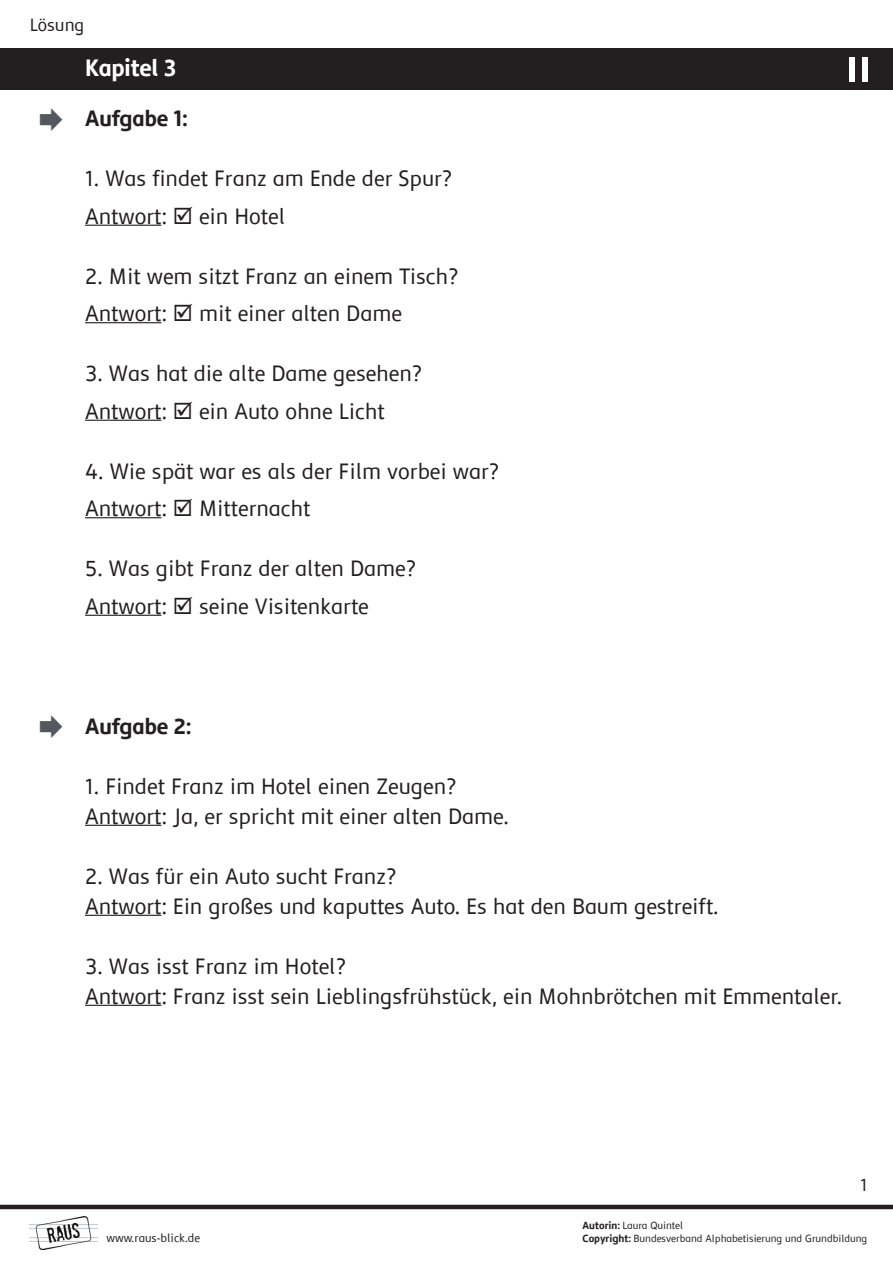
<style>
.page{position:relative;width:893px;height:1263px;background:#fff}
.page>*{position:absolute;margin:0;border:0;box-sizing:border-box;transform-origin:0 0}
.t1{font:700 24px "Semikolon Plus";letter-spacing:-.015em;color:#fff}
.t2{font:22.5px/37.5px "Semikolon Plus";color:#231f20}
.t3{font:700 22.5px "Semikolon Plus";color:#231f20}
.t4{font:18px "Semikolon Plus";color:#231f20}
.t5{font:12px "Semikolon Plus";color:#231f20}
.t6{font:10.5px/13.5px "Semikolon Plus";color:#231f20}
.s1{font-weight:700}
</style>
<div class="page">
<img style="left:30px;top:1216px;width:67px;height:33px">
<hr style="left:0;top:1205px;width:893px;height:4px;background:#231f20">
<div style="left:0;top:48px;width:893px;height:41px;background:#231f20"></div>
<hr style="left:85px;top:225px;width:76px;height:1px;background:#231f20">
<hr style="left:85px;top:322px;width:76px;height:1px;background:#231f20">
<hr style="left:85px;top:420px;width:76px;height:1px;background:#231f20">
<hr style="left:85px;top:517px;width:76px;height:1px;background:#231f20">
<hr style="left:85px;top:615px;width:76px;height:1px;background:#231f20">
<hr style="left:85px;top:825px;width:76px;height:1px;background:#231f20">
<hr style="left:85px;top:915px;width:76px;height:1px;background:#231f20">
<hr style="left:85px;top:1005px;width:76px;height:1px;background:#231f20">
<div style="left:862px;top:57px;width:5px;height:25px;background:#fff"></div>
<div style="left:850px;top:57px;width:5px;height:25px;background:#fff"></div>
<p class="t4" style="left:30px;top:15px;width:56px">Lösung</p>
<p class="t1" style="left:85px;top:55px;width:93px">Kapitel 3</p>
<p class="t3" style="left:85px;top:105px;width:104px">Aufgabe 1:</p>
<p class="t2" style="left:85px;top:160px;width:369px">1. Was findet Franz am Ende der Spur?<br>Antwort: ☑ ein Hotel</p>
<p class="t2" style="left:85px;top:258px;width:375px">2. Mit wem sitzt Franz an einem Tisch?<br>Antwort: ☑ mit einer alten Dame</p>
<p class="t2" style="left:85px;top:355px;width:339px">3. Was hat die alte Dame gesehen?<br>Antwort: ☑ ein Auto ohne Licht</p>
<p class="t2" style="left:85px;top:453px;width:416px">4. Wie spät war es als der Film vorbei war?<br>Antwort: ☑ Mitternacht</p>
<p class="t2" style="left:85px;top:550px;width:333px">5. Was gibt Franz der alten Dame?<br>Antwort: ☑ seine Visitenkarte</p>
<p class="t3" style="left:85px;top:713px;width:108px">Aufgabe 2:</p>
<p class="t2" style="left:85px;top:771px;width:425px;line-height:30px">1. Findet Franz im Hotel einen Zeugen?<br>Antwort: Ja, er spricht mit einer alten Dame.</p>
<p class="t2" style="left:85px;top:861px;width:635px;line-height:30px">2. Was für ein Auto sucht Franz?<br>Antwort: Ein großes und kaputtes Auto. Es hat den Baum gestreift.</p>
<p class="t2" style="left:85px;top:951px;width:759px;line-height:30px">3. Was isst Franz im Hotel?<br>Antwort: Franz isst sein Lieblingsfrühstück, ein Mohnbrötchen mit Emmentaler.</p>
<p class="t4" style="left:860px;top:1175px;width:9px">1</p>
<p class="t5" style="left:107px;top:1231px;width:95px">www.raus-blick.de</p>
<p class="t6" style="left:583px;top:1218px;width:286px"><span class="s1">Autorin:</span> Laura Quintel<br><span class="s1">Copyright:</span> Bundesverband Alphabetisierung und Grundbildung</p>
</div>
